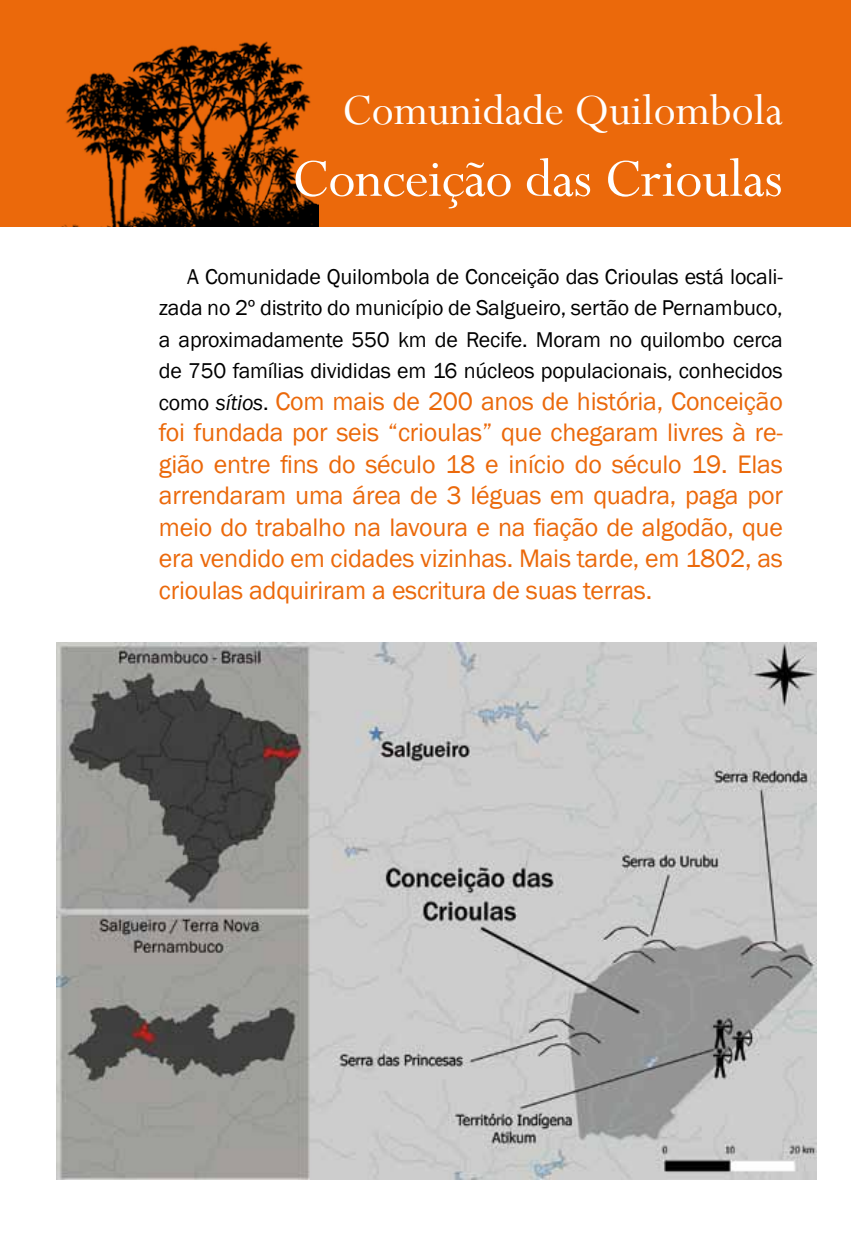
<style>
.page{position:relative;width:851px;height:1248px;background:#fff}
.page>*{position:absolute;margin:0;border:0;box-sizing:border-box;transform-origin:0 0}
.t1{font:60px "Perpetua";letter-spacing:-.01em;color:#fff}
.t2{font:48px "Perpetua";color:#fff}
.t3{font:26px/31.6px "Franklin Gothic";letter-spacing:-.01em;color:#eb690b;text-align:justify}
.t4{font:22px/31.6px "Franklin Gothic";letter-spacing:-.01em;color:#000;text-align:justify}
.s1{font-size:22px;color:#000}
.s2{font-style:italic;font-size:22px;color:#000}
</style>
<div class="page">
<img style="left:57px;top:642px;width:759px;height:537px">
<div style="left:0;top:0;width:850px;height:227px;background:#eb690b"></div>
<img style="left:61px;top:41px;width:257px;height:186px">
<h2 class="t2" style="left:342px;top:80px;width:442px">Comunidade Quilombola</h2>
<h1 class="t1" style="left:292px;top:141px;width:492px">Conceição das Crioulas</h1>
<p class="t4" style="left:159px;top:261px;width:625px;text-indent:28px">A Comunidade Quilombola de Conceição das Crioulas está locali&shy;zada no 2º distrito do município de Salgueiro, sertão de Pernambuco, a aproximadamente 550 km de Recife. Moram no quilombo cerca de 750 famílias divididas em 16 núcleos populacionais, conhecidos</p>
<p class="t3" style="left:159px;top:386px;width:625px"><span class="s1">como</span> <span class="s2">sítios</span><span class="s1">.</span> Com mais de 200 anos de história, Conceição foi fundada por seis “crioulas” que chegaram livres à re&shy;gião entre fins do século 18 e início do século 19. Elas arrendaram uma área de 3 léguas em quadra, paga por meio do trabalho na lavoura e na fiação de algodão, que era vendido em cidades vizinhas. Mais tarde, em 1802, as crioulas adquiriram a escritura de suas terras.</p>
</div>
